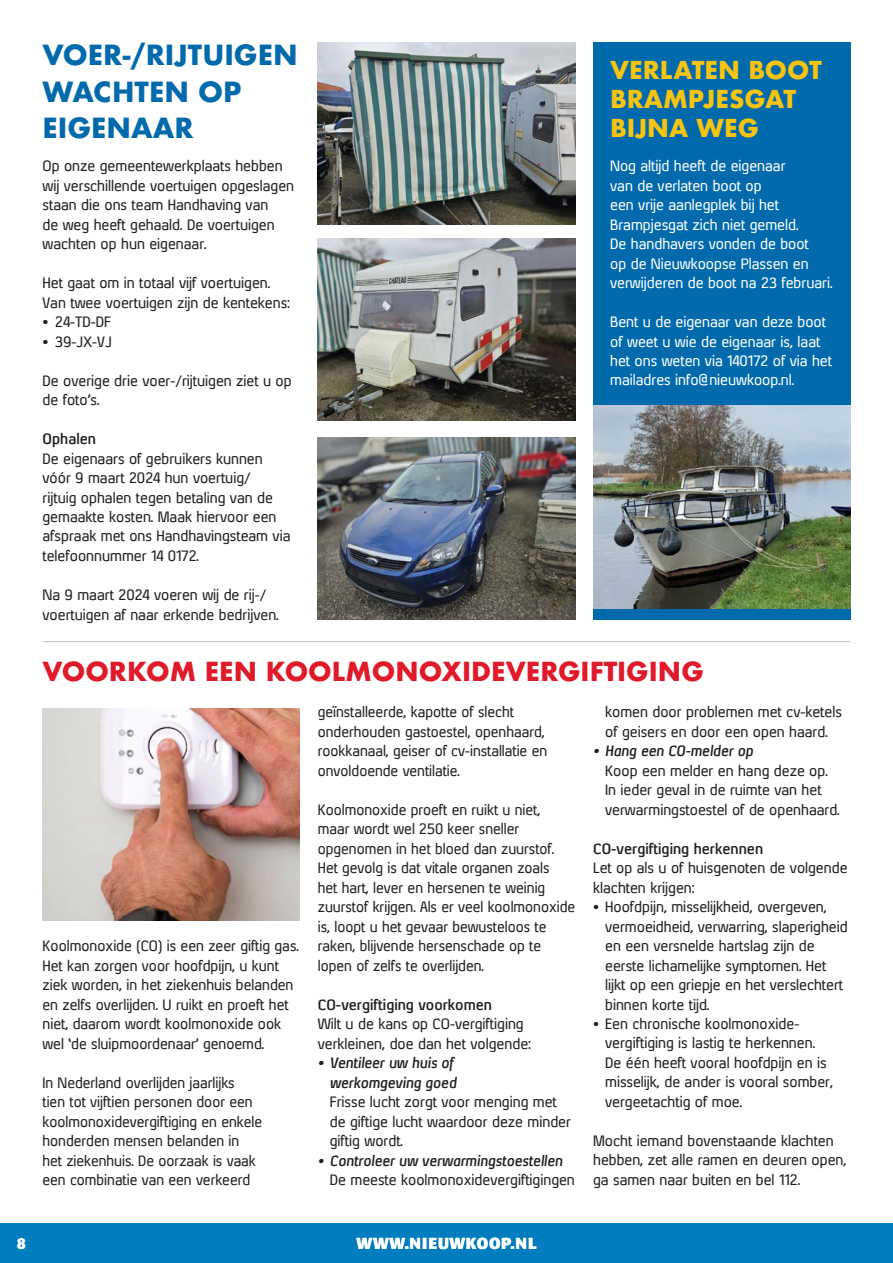
<style>
.page{position:relative;width:893px;height:1263px;background:#fff}
.page>*{position:absolute;margin:0;border:0;box-sizing:border-box;transform-origin:0 0}
.t1{font:700 27px/36.6px "Futura";color:#006aad}
.t2{font:700 25.5px "Futura";color:#e01a29}
.t3{font:700 24px/28.8px "Futura";color:#f9c40f}
.t4{font:700 15.75px "Formata";letter-spacing:.05em;color:#fff}
.t5{font:14.25px/19.5px "Xenu";color:#231f20}
.t6{font:14.25px/19.5px "Xenu";color:#fff}
.t7{font:italic 700 14.25px/19.5px "Xenu";color:#231f20;text-align:right}
.t8{font:700 14.25px "Xenu";color:#231f20}
</style>
<div class="page">
<div style="left:593px;top:43px;width:257px;height:577px;background:#006aad"></div>
<img style="left:593px;top:405px;width:257px;height:203px">
<img style="left:318px;top:43px;width:257px;height:182px">
<img style="left:318px;top:239px;width:257px;height:182px">
<img style="left:318px;top:437px;width:257px;height:183px">
<img style="left:43px;top:709px;width:257px;height:211px">
<hr style="left:43px;top:641px;width:807px;height:1px;background:#bcbdc0">
<div style="left:0;top:1224px;width:893px;height:39px;background:#007dbf"></div>
<h1 class="t1" style="left:43px;top:36px;width:257px">VOER-/RIJTUIGEN<br>WACHTEN OP<br>EIGENAAR</h1>
<p class="t5" style="left:43px;top:156px;width:253px">Op onze gemeentewerkplaats hebben wij verschillende voertuigen opgeslagen staan die ons team Handhaving van<br>de weg heeft gehaald. De voertuigen wachten op hun eigenaar.</p>
<p class="t5" style="left:43px;top:273px;width:249px">Het gaat om in totaal vijf voertuigen.<br>Van twee voertuigen zijn de kentekens:</p>
<p class="t5" style="left:43px;top:312px;width:70px">• 24-TD-DF</p>
<p class="t5" style="left:43px;top:331px;width:71px">• 39-JX-VJ</p>
<p class="t5" style="left:43px;top:370px;width:251px">De overige drie voer-/rijtuigen ziet u op de foto’s.</p>
<p class="t8" style="left:43px;top:430px;width:55px">Ophalen</p>
<p class="t5" style="left:43px;top:448px;width:249px">De eigenaars of gebruikers kunnen vóór 9 maart 2024 hun voertuig/<br>rijtuig ophalen tegen betaling van de gemaakte kosten. Maak hiervoor een afspraak met ons Handhavingsteam via telefoonnummer 14 0172.</p>
<p class="t5" style="left:43px;top:585px;width:238px">Na 9 maart 2024 voeren wij de rij-/ voertuigen af naar erkende bedrijven.</p>
<h2 class="t2" style="left:43px;top:653px;width:663px">VOORKOM EEN KOOLMONOXIDEVERGIFTIGING</h2>
<h3 class="t3" style="left:610px;top:56px;width:213px">VERLATEN BOOT<br>BRAMPJESGAT<br>BIJNA WEG</h3>
<p class="t6" style="left:610px;top:156px;width:224px">Nog altijd heeft de eigenaar<br>van de verlaten boot op<br>een vrije aanlegplek bij het<br>Brampjesgat zich niet gemeld.<br>De handhavers vonden de boot<br>op de Nieuwkoopse Plassen en verwijderen de boot na 23 februari.</p>
<p class="t6" style="left:610px;top:312px;width:223px">Bent u de eigenaar van deze boot of weet u wie de eigenaar is, laat het ons weten via 140172 of via het mailadres info@nieuwkoop.nl.</p>
<p class="t5" style="left:43px;top:936px;width:258px">Koolmonoxide (CO) is een zeer giftig gas.<br>Het kan zorgen voor hoofdpijn, u kunt ziek worden, in het ziekenhuis belanden en zelfs overlijden. U ruikt en proeft het niet, daarom wordt koolmonoxide ook wel ‘de sluipmoordenaar’ genoemd.</p>
<p class="t5" style="left:43px;top:1072px;width:221px">In Nederland overlijden jaarlijks<br>tien tot vijftien personen door een koolmonoxidevergiftiging en enkele honderden mensen belanden in het ziekenhuis. De oorzaak is vaak een combinatie van een verkeerd</p>
<p class="t5" style="left:318px;top:702px;width:231px">geïnstalleerde, kapotte of slecht onderhouden gastoestel, openhaard, rookkanaal, geiser of cv-installatie en onvoldoende ventilatie.</p>
<p class="t5" style="left:318px;top:799px;width:259px">Koolmonoxide proeft en ruikt u niet, maar wordt wel 250 keer sneller opgenomen in het bloed dan zuurstof.<br>Het gevolg is dat vitale organen zoals<br>het hart, lever en hersenen te weinig zuurstof krijgen. Als er veel koolmonoxide is, loopt u het gevaar bewusteloos te raken, blijvende hersenschade op te lopen of zelfs te overlijden.</p>
<p class="t8" style="left:318px;top:996px;width:176px">CO-vergiftiging voorkomen</p>
<p class="t5" style="left:318px;top:1014px;width:215px">Wilt u de kans op CO-vergiftiging verkleinen, doe dan het volgende:</p>
<p class="t7" style="left:318px;top:1053px;width:140px">• Ventileer uw huis of werkomgeving goed</p>
<p class="t5" style="left:330px;top:1092px;width:243px">Frisse lucht zorgt voor menging met de giftige lucht waardoor deze minder giftig wordt.</p>
<p class="t7" style="left:318px;top:1150px;width:246px">• Controleer uw verwarmingstoestellen</p>
<p class="t5" style="left:330px;top:1170px;width:247px">De meeste koolmonoxidevergiftigingen</p>
<p class="t5" style="left:605px;top:702px;width:238px">komen door problemen met cv-ketels of geisers en door een open haard.</p>
<p class="t7" style="left:593px;top:741px;width:162px">• Hang een CO-melder op</p>
<p class="t5" style="left:605px;top:760px;width:236px">Koop een melder en hang deze op.<br>In ieder geval in de ruimte van het verwarmingstoestel of de openhaard.</p>
<p class="t8" style="left:593px;top:840px;width:172px">CO-vergiftiging herkennen</p>
<p class="t5" style="left:593px;top:858px;width:256px">Let op als u of huisgenoten de volgende klachten krijgen:</p>
<p class="t5" style="left:605px;top:897px;width:244px;text-indent:-12px">• Hoofdpijn, misselijkheid, overgeven, vermoeidheid, verwarring, slaperigheid en een versnelde hartslag zijn de eerste lichamelijke symptomen. Het lijkt op een griepje en het verslechtert binnen korte tijd.</p>
<p class="t5" style="left:605px;top:1014px;width:229px;text-indent:-12px">• Een chronische koolmonoxide&shy;vergiftiging is lastig te herkennen.<br>De één heeft vooral hoofdpijn en is misselijk, de ander is vooral somber, vergeetachtig of moe.</p>
<p class="t5" style="left:593px;top:1131px;width:255px">Mocht iemand bovenstaande klachten hebben, zet alle ramen en deuren open, ga samen naar buiten en bel 112.</p>
<p class="t4" style="left:17px;top:1233px;width:11px">8</p>
<p class="t4" style="left:356px;top:1233px;width:182px">WWW.NIEUWKOOP.NL</p>
</div>
